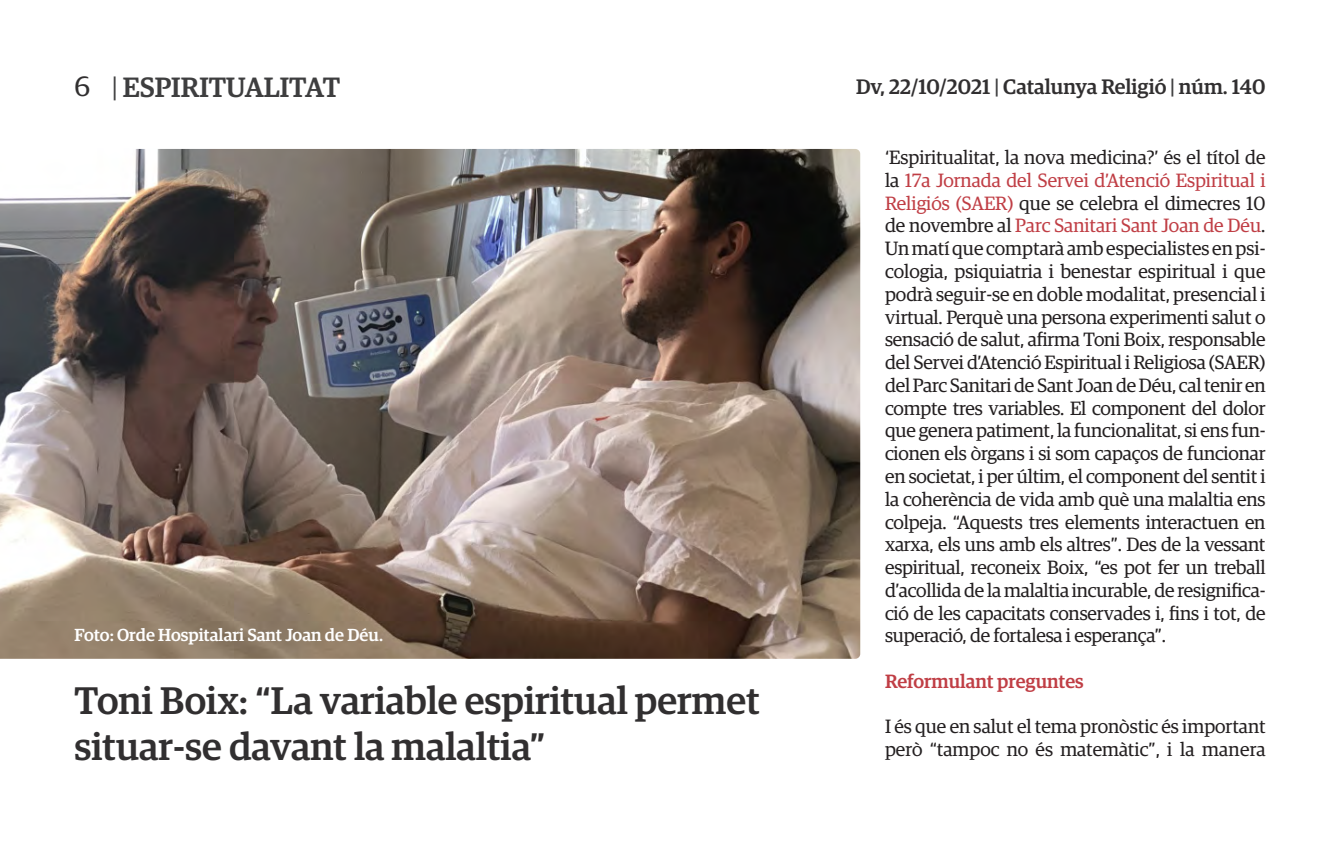
<style>
.page{position:relative;width:1340px;height:844px;background:#fff}
.page>*{position:absolute;margin:0;border:0;box-sizing:border-box;transform-origin:0 0}
.t1{font:500 38.5px/45.5px "Guardian Egyp";color:#312f30}
.t2{font:500 28px "Guardian Egyp";color:#3e3e3f}
.t3{font:500 21px "Guardian Egyp";color:#312f30}
.t4{font:19.25px/22.8px "Guardian Egyp";color:#231f20}
.t5{font:500 19.25px "Guardian Egyp";color:#c03e45}
.t6{font:500 17.5px "Guardian Egyp";color:#fff}
.s1{font-weight:400;color:#312f30}
.s2{font-weight:400}
.s3{color:#3e3e3f}
.s4{color:#c03e45}
</style>
<div class="page">
<img style="left:0;top:149px;width:860px;height:509px">
<h2 class="t2" style="left:74px;top:67px;width:267px"><span class="s1">6</span> <span class="s2">|</span> ESPIRITUALITAT</h2>
<p class="t3" style="left:856px;top:71px;width:411px">Dv, 22/10/2021 <span class="s3">|</span> Catalunya Religió <span class="s3">|</span> núm. 140</p>
<p class="t6" style="left:74px;top:621px;width:310px">Foto: Orde Hospitalari Sant Joan de Déu.</p>
<p class="t1" style="left:74px;top:675px;width:687px">Toni Boix: “La variable espiritual permet situar-se davant la malaltia”</p>
<p class="t4" style="left:885px;top:145px;width:382px">‘Espiritualitat, la nova medicina?’ és el títol de la <span class="s4">17a Jornada del Servei d’Atenció Espiritual i</span></p>
<p class="t4" style="left:885px;top:190px;width:382px;text-align:justify"><span class="s4">Religiós (SAER)</span> que se celebra el dimecres 10 de novembre al <span class="s4">Parc Sanitari Sant Joan de Déu</span>.<br>Un matí que comptarà amb especialistes en psi&shy;cologia, psiquiatria i benestar espiritual i que podrà seguir-se en doble modalitat, presencial i virtual. Perquè una persona experimenti salut o sensació de salut, afirma Toni Boix, responsable del Servei d’Atenció Espiritual i Religiosa (SAER) del Parc Sanitari de Sant Joan de Déu, cal tenir en compte tres variables. El component del dolor que genera patiment, la funcionalitat, si ens fun&shy;cionen els òrgans i si som capaços de funcionar en societat, i per últim, el component del sentit i la coherència de vida amb què una malaltia ens colpeja. “Aquests tres elements interactuen en xarxa, els uns amb els altres”. Des de la vessant espiritual, reconeix Boix, “es pot fer un treball d’acollida de la malaltia incurable, de resignifica&shy;ció de les capacitats conservades i, fins i tot, de superació, de fortalesa i esperança”.</p>
<p class="t5" style="left:885px;top:667px;width:200px">Reformulant preguntes</p>
<p class="t4" style="left:885px;top:714px;width:382px">I és que en salut el tema pronòstic és important però “tampoc no és matemàtic”, i la manera</p>
</div>
